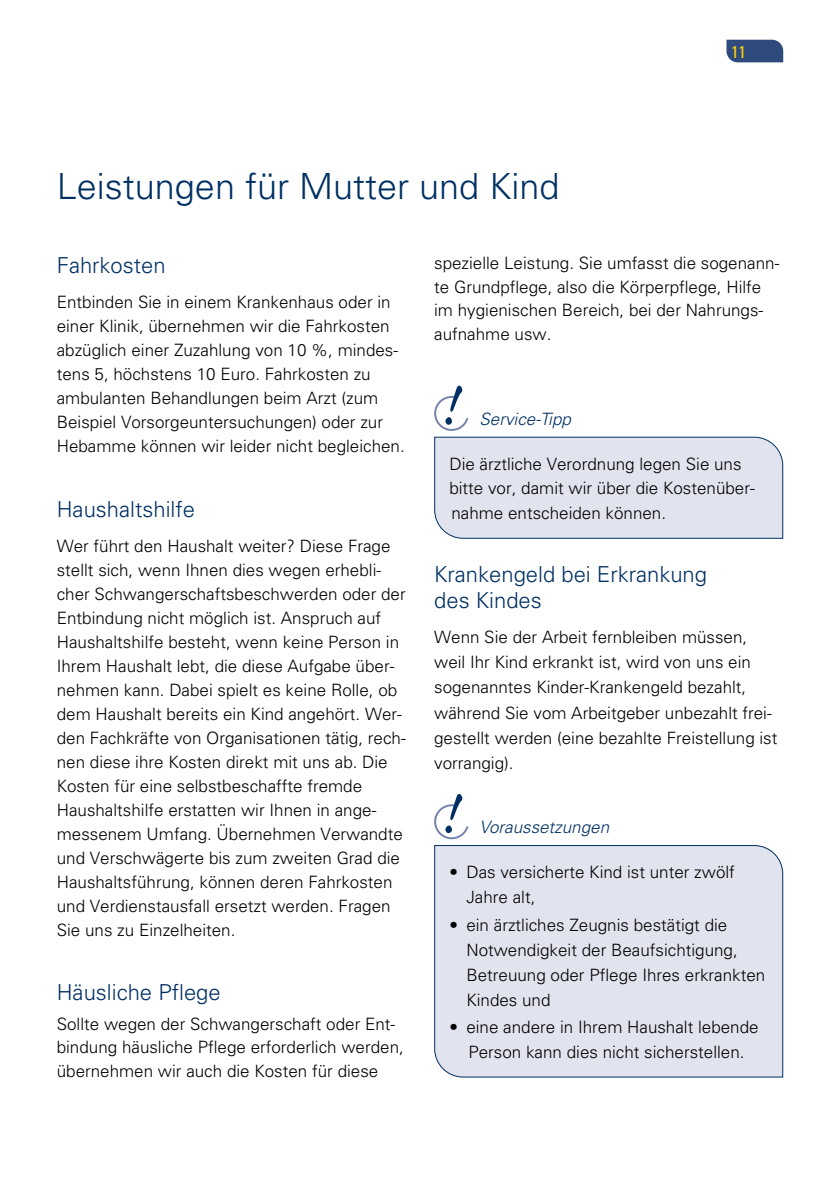
<style>
.page{position:relative;width:840px;height:1191px;background:#fff}
.page>*{position:absolute;margin:0;border:0;box-sizing:border-box;transform-origin:0 0}
.t1{font:300 36px "Univers";color:#003063}
.t2{font:300 22px/26px "Univers";color:#003063}
.t3{font:300 17px/24px "Univers";color:#000}
.t4{font:italic 300 17px "Univers";color:#003063}
.t5{font:condensed 17px "Univers";color:#ffd500}
</style>
<div class="page">
<svg style="left:726px;top:40px;width:56px;height:22px"></svg>
<div style="left:434px;top:845px;width:349px;height:233px;background:#e1e3ee"></div>
<svg style="left:434px;top:386px;width:349px;height:153px"></svg>
<svg style="left:434px;top:794px;width:34px;height:45px"></svg>
<h1 class="t1" style="left:57px;top:165px;width:504px">Leistungen für Mutter und Kind</h1>
<p class="t5" style="left:730px;top:41px;width:17px">11</p>
<p class="t2" style="left:57px;top:251px;width:110px">Fahrkosten</p>
<p class="t3" style="left:57px;top:290px;width:349px">Entbinden Sie in einem Krankenhaus oder in einer Klinik, übernehmen wir die Fahrkosten abzüglich einer Zuzahlung von 10 %, mindes&shy;tens 5, höchstens 10 Euro. Fahrkosten zu ambulanten Behandlungen beim Arzt (zum Beispiel Vorsorgeuntersuchungen) oder zur Hebamme können wir leider nicht begleichen.</p>
<p class="t2" style="left:57px;top:495px;width:140px">Haushaltshilfe</p>
<p class="t3" style="left:57px;top:533px;width:350px">Wer führt den Haushalt weiter? Diese Frage stellt sich, wenn Ihnen dies wegen erhebli&shy;cher Schwangerschaftsbeschwerden oder der Entbindung nicht möglich ist. Anspruch auf Haushaltshilfe besteht, wenn keine Person in Ihrem Haushalt lebt, die diese Aufgabe über&shy;nehmen kann. Dabei spielt es keine Rolle, ob dem Haushalt bereits ein Kind angehört. Wer&shy;den Fachkräfte von Organisationen tätig, rech&shy;nen diese ihre Kosten direkt mit uns ab. Die Kosten für eine selbstbeschaffte fremde Haushaltshilfe erstatten wir Ihnen in ange&shy;messenem Umfang. Übernehmen Verwandte und Verschwägerte bis zum zweiten Grad die Haushaltsführung, können deren Fahrkosten und Verdienstausfall ersetzt werden. Fragen Sie uns zu Einzelheiten.</p>
<p class="t2" style="left:57px;top:979px;width:165px">Häusliche Pflege</p>
<p class="t3" style="left:57px;top:1011px;width:348px">Sollte wegen der Schwangerschaft oder Ent&shy;bindung häusliche Pflege erforderlich werden, übernehmen wir auch die Kosten für diese</p>
<p class="t3" style="left:434px;top:251px;width:346px">spezielle Leistung. Sie umfasst die sogenann&shy;te Grundpflege, also die Körperpflege, Hilfe im hygienischen Bereich, bei der Nahrungs&shy;aufnahme usw.</p>
<p class="t4" style="left:479px;top:409px;width:93px">Service-Tipp</p>
<p class="t3" style="left:449px;top:452px;width:307px">Die ärztliche Verordnung legen Sie uns bitte vor, damit wir über die Kostenüber&shy;nahme entscheiden können.</p>
<p class="t2" style="left:434px;top:560px;width:274px">Krankengeld bei Erkrankung des Kindes</p>
<p class="t3" style="left:434px;top:624px;width:344px;line-height:25px">Wenn Sie der Arbeit fernbleiben müssen, weil Ihr Kind erkrankt ist, wird von uns ein sogenanntes Kinder-Krankengeld bezahlt, während Sie vom Arbeitgeber unbezahlt frei&shy;gestellt werden (eine bezahlte Freistellung ist vorrangig).</p>
<p class="t4" style="left:479px;top:817px;width:131px">Voraussetzungen</p>
<p class="t3" style="left:466px;top:858px;width:270px;line-height:25px;text-indent:-17px">• Das versicherte Kind ist unter zwölf<br>Jahre alt,</p>
<p class="t3" style="left:466px;top:911px;width:300px;line-height:25px;text-indent:-17px">• ein ärztliches Zeugnis bestätigt die<br>Notwendigkeit der Beaufsichtigung,<br>Betreuung oder Pflege Ihres erkrankten<br>Kindes und</p>
<p class="t3" style="left:449px;top:1014px;width:310px;line-height:25px;text-align:center">• eine andere in Ihrem Haushalt lebende<br>Person kann dies nicht sicherstellen.</p>
</div>
